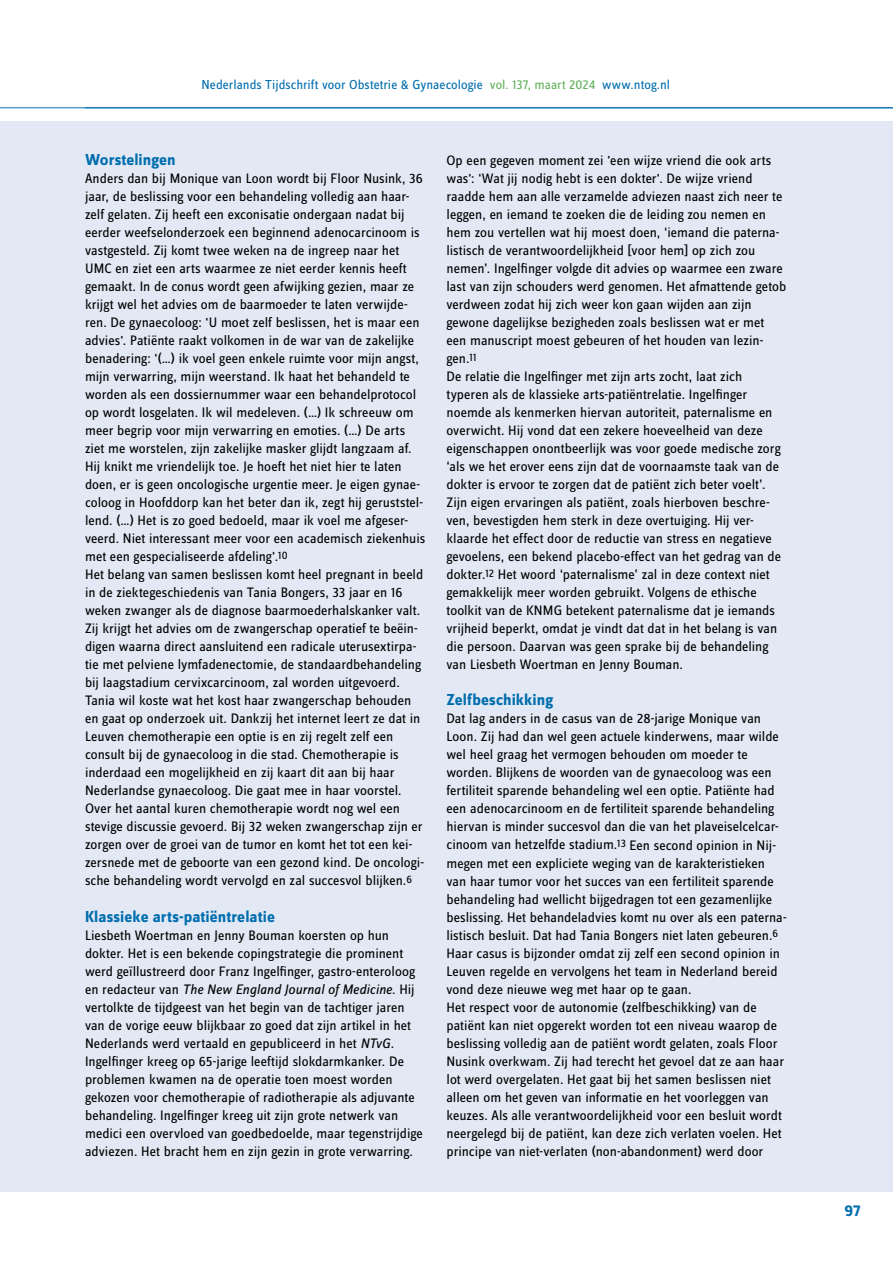
<style>
.page{position:relative;width:893px;height:1263px;background:#fff}
.page>*{position:absolute;margin:0;border:0;box-sizing:border-box;transform-origin:0 0}
.t1{font:700 16.5px "Zine Sans Dis";letter-spacing:.005em;color:#006eae}
.t2{font:14.25px/18px "Zine Sans Dis";color:#000}
.t3{font:13.5px "Zine Sans Dis";letter-spacing:.005em;color:#006eae}
.s1{color:#63b15a}
.s2{font-style:italic}
</style>
<div class="page">
<div style="left:0;top:121px;width:893px;height:1070px;background:#e2e8f4"></div>
<hr style="left:0;top:107px;width:893px;height:1px;background:#006eae">
<p class="t3" style="left:201px;top:78px;width:470px">Nederlands Tijdschrift voor Obstetrie &amp; Gynaecologie <span class="s1">vol. 137, maart 2024</span> www.ntog.nl</p>
<p class="t1" style="left:85px;top:152px;width:92px">Worstelingen</p>
<p class="t2" style="left:85px;top:170px;width:342px">Anders dan bij Monique van Loon wordt bij Floor Nusink, 36 jaar, de beslissing voor een behandeling volledig aan haar&shy;zelf gelaten. Zij heeft een exconisatie ondergaan nadat bij eerder weefselonderzoek een beginnend adenocarcinoom is vastgesteld. Zij komt twee weken na de ingreep naar het UMC en ziet een arts waarmee ze niet eerder kennis heeft gemaakt. In de conus wordt geen afwijking gezien, maar ze krijgt wel het advies om de baarmoeder te laten verwijde&shy;ren. De gynaecoloog: 'U moet zelf beslissen, het is maar een advies'. Patiënte raakt volkomen in de war van de zakelijke benadering: '(…) ik voel geen enkele ruimte voor mijn angst, mijn verwarring, mijn weerstand. Ik haat het behandeld te worden als een dossiernummer waar een behandelprotocol op wordt losgelaten. Ik wil medeleven. (…) Ik schreeuw om meer begrip voor mijn verwarring en emoties. (…) De arts ziet me worstelen, zijn zakelijke masker glijdt langzaam af.<br>Hij knikt me vriendelijk toe. Je hoeft het niet hier te laten doen, er is geen oncologische urgentie meer. Je eigen gynae&shy;coloog in Hoofddorp kan het beter dan ik, zegt hij geruststel&shy;lend. (…) Het is zo goed bedoeld, maar ik voel me afgeser&shy;veerd. Niet interessant meer voor een academisch ziekenhuis met een gespecialiseerde afdeling'.<sup>10<br></sup>Het belang van samen beslissen komt heel pregnant in beeld in de ziektegeschiedenis van Tania Bongers, 33 jaar en 16 weken zwanger als de diagnose baarmoederhalskanker valt.<br>Zij krijgt het advies om de zwangerschap operatief te beëin&shy;digen waarna direct aansluitend een radicale uterusextirpa&shy;tie met pelviene lymfadenectomie, de standaardbehandeling bij laagstadium cervixcarcinoom, zal worden uitgevoerd.<br>Tania wil koste wat het kost haar zwangerschap behouden en gaat op onderzoek uit. Dankzij het internet leert ze dat in Leuven chemotherapie een optie is en zij regelt zelf een consult bij de gynaecoloog in die stad. Chemotherapie is inderdaad een mogelijkheid en zij kaart dit aan bij haar Nederlandse gynaecoloog. Die gaat mee in haar voorstel.<br>Over het aantal kuren chemotherapie wordt nog wel een stevige discussie gevoerd. Bij 32 weken zwangerschap zijn er zorgen over de groei van de tumor en komt het tot een kei&shy;zersnede met de geboorte van een gezond kind. De oncologi&shy;sche behandeling wordt vervolgd en zal succesvol blijken.<sup>6</sup></p>
<p class="t1" style="left:85px;top:908px;width:191px">Klassieke arts-patiëntrelatie</p>
<p class="t2" style="left:85px;top:926px;width:339px">Liesbeth Woertman en Jenny Bouman koersten op hun dokter. Het is een bekende copingstrategie die prominent werd geïllustreerd door Franz Ingelfinger, gastro-enteroloog en redacteur van <span class="s2">The New England Journal of Medicine</span>. Hij vertolkte de tijdgeest van het begin van de tachtiger jaren van de vorige eeuw blijkbaar zo goed dat zijn artikel in het Nederlands werd vertaald en gepubliceerd in het <span class="s2">NTvG</span>.<br>Ingelfinger kreeg op 65-jarige leeftijd slokdarmkanker. De problemen kwamen na de operatie toen moest worden gekozen voor chemotherapie of radiotherapie als adjuvante behandeling. Ingelfinger kreeg uit zijn grote netwerk van medici een overvloed van goedbedoelde, maar tegenstrijdige adviezen. Het bracht hem en zijn gezin in grote verwarring.</p>
<p class="t2" style="left:446px;top:152px;width:341px">Op een gegeven moment zei 'een wijze vriend die ook arts was': 'Wat jij nodig hebt is een dokter'. De wijze vriend raadde hem aan alle verzamelde adviezen naast zich neer te leggen, en iemand te zoeken die de leiding zou nemen en hem zou vertellen wat hij moest doen, ‘iemand die paterna&shy;listisch de verantwoordelijkheid [voor hem] op zich zou nemen’. Ingelfinger volgde dit advies op waarmee een zware last van zijn schouders werd genomen. Het afmattende getob verdween zodat hij zich weer kon gaan wijden aan zijn gewone dagelijkse bezigheden zoals beslissen wat er met een manuscript moest gebeuren of het houden van lezin&shy;gen.<sup>11<br></sup>De relatie die Ingelfinger met zijn arts zocht, laat zich typeren als de klassieke arts-patiëntrelatie. Ingelfinger noemde als kenmerken hiervan autoriteit, paternalisme en overwicht. Hij vond dat een zekere hoeveelheid van deze eigenschappen onontbeerlijk was voor goede medische zorg ‘als we het erover eens zijn dat de voornaamste taak van de dokter is ervoor te zorgen dat de patiënt zich beter voelt’.<br>Zijn eigen ervaringen als patiënt, zoals hierboven beschre&shy;ven, bevestigden hem sterk in deze overtuiging. Hij ver&shy;klaarde het effect door de reductie van stress en negatieve gevoelens, een bekend placebo-effect van het gedrag van de dokter.<sup>12</sup> Het woord ‘paternalisme’ zal in deze context niet gemakkelijk meer worden gebruikt. Volgens de ethische toolkit van de KNMG betekent paternalisme dat je iemands vrijheid beperkt, omdat je vindt dat dat in het belang is van die persoon. Daarvan was geen sprake bij de behandeling van Liesbeth Woertman en Jenny Bouman.</p>
<p class="t1" style="left:446px;top:692px;width:108px">Zelfbeschikking</p>
<p class="t2" style="left:446px;top:710px;width:342px">Dat lag anders in de casus van de 28-jarige Monique van Loon. Zij had dan wel geen actuele kinderwens, maar wilde wel heel graag het vermogen behouden om moeder te worden. Blijkens de woorden van de gynaecoloog was een fertiliteit sparende behandeling wel een optie. Patiënte had een adenocarcinoom en de fertiliteit sparende behandeling hiervan is minder succesvol dan die van het plaveiselcelcar&shy;cinoom van hetzelfde stadium.<sup>13</sup> Een second opinion in Nij&shy;megen met een expliciete weging van de karakteristieken van haar tumor voor het succes van een fertiliteit sparende behandeling had wellicht bijgedragen tot een gezamenlijke beslissing. Het behandeladvies komt nu over als een paterna&shy;listisch besluit. Dat had Tania Bongers niet laten gebeuren.<sup>6<br></sup>Haar casus is bijzonder omdat zij zelf een second opinion in Leuven regelde en vervolgens het team in Nederland bereid vond deze nieuwe weg met haar op te gaan.<br>Het respect voor de autonomie (zelfbeschikking) van de patiënt kan niet opgerekt worden tot een niveau waarop de beslissing volledig aan de patiënt wordt gelaten, zoals Floor Nusink overkwam. Zij had terecht het gevoel dat ze aan haar lot werd overgelaten. Het gaat bij het samen beslissen niet alleen om het geven van informatie en het voorleggen van keuzes. Als alle verantwoordelijkheid voor een besluit wordt neergelegd bij de patiënt, kan deze zich verlaten voelen. Het principe van niet-verlaten (non-abandonment) werd door</p>
<p class="t1" style="left:845px;top:1202px;width:17px">97</p>
</div>
